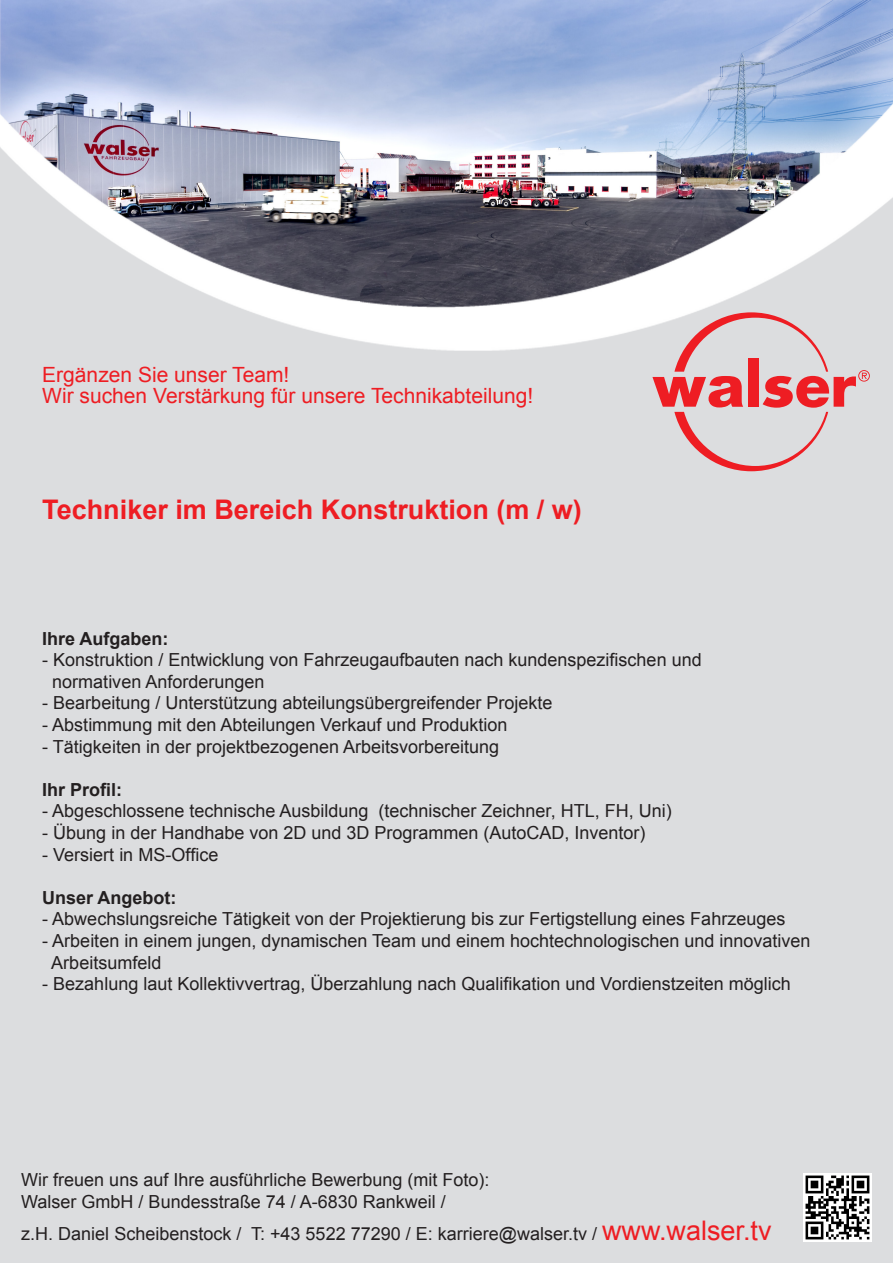
<style>
.page{position:relative;width:893px;height:1263px;background:#dcdddf}
.page>*{position:absolute;margin:0;border:0;box-sizing:border-box;transform-origin:0 0}
.t1{font:700 27px "Arial";color:#ee1d23}
.t2{font:21px "Arial";color:#ee1d23}
.t3{font:18px "Arial";color:#231f20}
.t4{font:700 18px "Arial";color:#231f20}
.s1{font-size:27px;color:#ee1d23}
</style>
<div class="page">
<svg style="left:652px;top:355px;width:218px;height:116px"></svg>
<img style="left:0;top:0;width:893px;height:355px">
<img style="left:803px;top:1173px;width:69px;height:69px">
<p class="t2" style="left:42px;top:360px;width:249px">Ergänzen Sie unser Team!</p>
<p class="t2" style="left:42px;top:381px;width:493px">Wir suchen Verstärkung für unsere Technikabteilung!</p>
<p class="t1" style="left:42px;top:491px;width:541px">Techniker im Bereich Konstruktion (m / w)</p>
<p class="t4" style="left:42px;top:626px;width:128px">Ihre Aufgaben:</p>
<p class="t3" style="left:42px;top:647px;width:661px">- Konstruktion / Entwicklung von Fahrzeugaufbauten nach kundenspezifischen und</p>
<p class="t3" style="left:52px;top:669px;width:214px">normativen Anforderungen</p>
<p class="t3" style="left:42px;top:691px;width:512px">- Bearbeitung / Unterstützung abteilungsübergreifender Projekte</p>
<p class="t3" style="left:42px;top:712px;width:467px">- Abstimmung mit den Abteilungen Verkauf und Produktion</p>
<p class="t3" style="left:42px;top:734px;width:458px">- Tätigkeiten in der projektbezogenen Arbeitsvorbereitung</p>
<p class="t4" style="left:42px;top:777px;width:82px">Ihr Profil:</p>
<p class="t3" style="left:42px;top:799px;width:631px">- Abgeschlossene technische Ausbildung (technischer Zeichner, HTL, FH, Uni)</p>
<p class="t3" style="left:42px;top:820px;width:605px">- Übung in der Handhabe von 2D und 3D Programmen (AutoCAD, Inventor)</p>
<p class="t3" style="left:42px;top:842px;width:178px">- Versiert in MS-Office</p>
<p class="t4" style="left:42px;top:885px;width:136px">Unser Angebot:</p>
<p class="t3" style="left:42px;top:907px;width:745px">- Abwechslungsreiche Tätigkeit von der Projektierung bis zur Fertigstellung eines Fahrzeuges</p>
<p class="t3" style="left:42px;top:928px;width:770px">- Arbeiten in einem jungen, dynamischen Team und einem hochtechnologischen und innovativen</p>
<p class="t3" style="left:51px;top:950px;width:112px">Arbeitsumfeld</p>
<p class="t3" style="left:42px;top:971px;width:750px">- Bezahlung laut Kollektivvertrag, Überzahlung nach Qualifikation und Vordienstzeiten möglich</p>
<p class="t3" style="left:21px;top:1167px;width:470px">Wir freuen uns auf Ihre ausführliche Bewerbung (mit Foto):</p>
<p class="t3" style="left:21px;top:1189px;width:426px">Walser GmbH / Bundesstraße 74 / A-6830 Rankweil /</p>
<p class="t3" style="left:21px;top:1221px;width:752px">z.H. Daniel Scheibenstock / T: +43 5522 77290 / E: karriere@walser.tv / <span class="s1">www.walser.tv</span></p>
</div>
